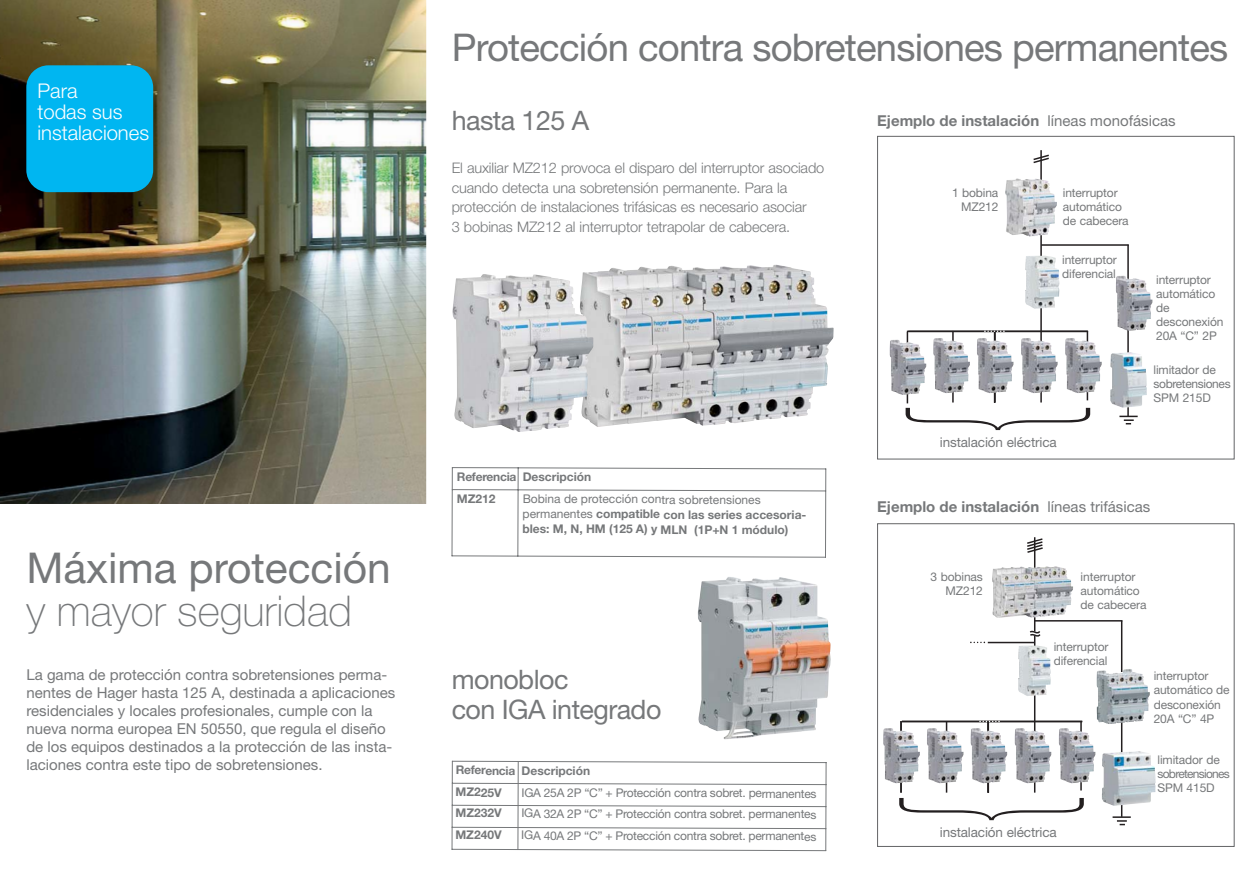
<style>
.page{position:relative;width:1260px;height:893px;background:#fff}
.page>*{position:absolute;margin:0;border:0;box-sizing:border-box;transform-origin:0 0}
.t1{font:42.45px "Helvetica Neue";color:#76787a}
.t2{font:100 42.45px "Helvetica Neue";color:#76787a}
.t3{font:38.25px "Helvetica Neue";letter-spacing:-.02em;color:#76787a}
.t4{font:26.85px/30px "Helvetica Neue";letter-spacing:-.02em;color:#76787a}
.t5{font:300 20.25px/21.3px "Helvetica Neue";color:#fff}
.t6{font:15px/18px "Helvetica Neue";color:#76787a}
.t7{font:700 15px "Helvetica Neue";color:#76787a}
.t8{font:300 14.55px/19.5px "Helvetica Neue";letter-spacing:-.01em;color:#76787a}
.t9{font:13.5px "Helvetica Neue";letter-spacing:-.01em;color:#76787a}
.t10{font:12px/14.1px "Helvetica Neue";letter-spacing:-.01em;color:#76787a}
.t11{font:700 12px/21.9px "Helvetica Neue";letter-spacing:-.005em;color:#76787a}
.s1{font-weight:400}
</style>
<div class="page">
<svg style="left:877px;top:136px;width:357px;height:711px"></svg>
<img style="left:0;top:0;width:426px;height:504px">
<hr style="left:1040px;top:150px;width:1px;height:252px;background:#231f20">
<hr style="left:1041px;top:244px;width:87px;height:2px;background:#231f20">
<hr style="left:952px;top:331px;width:1px;height:71px;background:#231f20">
<hr style="left:993px;top:331px;width:2px;height:72px;background:#231f20">
<hr style="left:1086px;top:331px;width:2px;height:69px;background:#231f20">
<hr style="left:1127px;top:245px;width:1px;height:171px;background:#231f20">
<img style="left:1110px;top:352px;width:36px;height:56px">
<hr style="left:906px;top:331px;width:181px;height:1px;background:#231f20">
<hr style="left:906px;top:332px;width:2px;height:71px;background:#231f20">
<img style="left:1005px;top:178px;width:51px;height:59px">
<img style="left:1115px;top:276px;width:37px;height:55px">
<img style="left:889px;top:340px;width:37px;height:55px">
<img style="left:933px;top:338px;width:36px;height:55px">
<img style="left:976px;top:338px;width:37px;height:55px">
<img style="left:1020px;top:338px;width:37px;height:55px">
<img style="left:1065px;top:338px;width:36px;height:55px">
<img style="left:1025px;top:256px;width:34px;height:53px">
<svg style="left:905px;top:408px;width:185px;height:22px"></svg>
<svg style="left:1119px;top:416px;width:18px;height:8px"></svg>
<svg style="left:984px;top:330px;width:20px;height:2px"></svg>
<svg style="left:1031px;top:153px;width:19px;height:11px"></svg>
<img style="left:582px;top:265px;width:251px;height:162px">
<div style="left:26px;top:65px;width:127px;height:127px;background:#00b6f1;border-radius:22px"></div>
<hr style="left:1033px;top:635px;width:2px;height:157px;background:#231f20">
<hr style="left:1034px;top:620px;width:88px;height:1px;background:#231f20">
<hr style="left:945px;top:721px;width:2px;height:71px;background:#231f20">
<hr style="left:987px;top:721px;width:1px;height:72px;background:#231f20">
<hr style="left:1080px;top:721px;width:1px;height:69px;background:#231f20">
<hr style="left:1120px;top:620px;width:2px;height:197px;background:#231f20">
<img style="left:1101px;top:751px;width:54px;height:55px">
<hr style="left:901px;top:721px;width:181px;height:1px;background:#231f20">
<hr style="left:900px;top:721px;width:1px;height:71px;background:#231f20">
<img style="left:991px;top:566px;width:81px;height:52px">
<img style="left:1096px;top:669px;width:53px;height:55px">
<img style="left:883px;top:728px;width:36px;height:55px">
<img style="left:926px;top:728px;width:37px;height:55px">
<img style="left:970px;top:728px;width:37px;height:55px">
<img style="left:1014px;top:728px;width:37px;height:55px">
<img style="left:1058px;top:728px;width:37px;height:55px">
<img style="left:1018px;top:645px;width:32px;height:51px">
<svg style="left:899px;top:798px;width:184px;height:22px"></svg>
<svg style="left:1112px;top:816px;width:18px;height:9px"></svg>
<svg style="left:979px;top:721px;width:20px;height:1px"></svg>
<svg style="left:970px;top:642px;width:15px;height:1px"></svg>
<svg style="left:1025px;top:537px;width:19px;height:101px"></svg>
<hr style="left:987px;top:642px;width:47px;height:1px;background:#231f20">
<img style="left:452px;top:274px;width:141px;height:158px">
<img style="left:697px;top:577px;width:133px;height:162px">
<svg style="left:451px;top:467px;width:375px;height:91px"></svg>
<svg style="left:451px;top:760px;width:376px;height:92px"></svg>
<h3 class="t5" style="left:37px;top:82px;width:113px">Para<br>todas sus instalaciones</h3>
<h1 class="t1" style="left:26px;top:553px;width:366px">Máxima protección</h1>
<h1 class="t2" style="left:26px;top:595px;width:327px">y mayor seguridad</h1>
<p class="t6" style="left:26px;top:667px;width:370px">La gama de protección contra sobretensiones perma&shy;nentes de Hager hasta 125 A, destinada a aplicaciones residenciales y locales profesionales, cumple con la nueva norma europea EN 50550, que regula el diseño de los equipos destinados a la protección de las insta&shy;laciones contra este tipo de sobretensiones.</p>
<h2 class="t3" style="left:451px;top:34px;width:778px">Protección contra sobretensiones permanentes</h2>
<h3 class="t4" style="left:451px;top:108px;width:139px">hasta 125 A</h3>
<p class="t8" style="left:452px;top:160px;width:374px">El auxiliar MZ212 provoca el disparo del interruptor asociado cuando detecta una sobretensión permanente. Para la protección de instalaciones trifásicas es necesario asociar<br>3 bobinas MZ212 al interruptor tetrapolar de cabecera.</p>
<p class="t11" style="left:457px;top:467px;width:136px">Referencia Descripción<br>MZ212</p>
<p class="t11" style="left:522px;top:493px;width:285px;line-height:15px"><span class="s1">Bobina de protección contra sobretensiones permanentes</span> compatible con las series accesoria&shy;bles: M, N, HM (125 A) y MLN (1P+N 1 módulo)</p>
<h3 class="t4" style="left:452px;top:667px;width:211px">monobloc<br>con IGA integrado</h3>
<p class="t11" style="left:455px;top:760px;width:136px">Referencia Descripción<br>MZ225V</p>
<p class="t10" style="left:521px;top:787px;width:296px">IGA 25A 2P “C” + Protección contra sobret. permanentes</p>
<p class="t11" style="left:455px;top:803px;width:48px">MZ232V</p>
<p class="t10" style="left:521px;top:808px;width:296px">IGA 32A 2P “C” + Protección contra sobret. permanentes</p>
<p class="t11" style="left:455px;top:825px;width:48px">MZ240V</p>
<p class="t10" style="left:521px;top:830px;width:296px">IGA 40A 2P “C” + Protección contra sobret. permanentes</p>
<p class="t7" style="left:877px;top:115px;width:300px">Ejemplo de instalación <span class="s1">líneas monofásicas</span></p>
<p class="t10" style="left:952px;top:186px;width:48px;text-align:right">1 bobina<br>MZ212</p>
<p class="t10" style="left:1062px;top:186px;width:67px">interruptor automático de cabecera</p>
<p class="t10" style="left:1062px;top:254px;width:56px">interruptor diferencial</p>
<p class="t9" style="left:939px;top:437px;width:118px">instalación eléctrica</p>
<p class="t10" style="left:1156px;top:273px;width:69px">interruptor automático de desconexión<br>20A “C” 2P</p>
<p class="t10" style="left:1153px;top:364px;width:79px">limitador de sobretensiones<br>SPM 215D</p>
<p class="t7" style="left:877px;top:501px;width:274px">Ejemplo de instalación <span class="s1">líneas trifásicas</span></p>
<p class="t10" style="left:930px;top:571px;width:54px;text-align:right">3 bobinas<br>MZ212</p>
<p class="t10" style="left:1080px;top:571px;width:67px">interruptor automático de cabecera</p>
<p class="t10" style="left:1053px;top:641px;width:56px">interruptor diferencial</p>
<p class="t10" style="left:1153px;top:670px;width:77px">interruptor automático de desconexión<br>20A “C” 4P</p>
<p class="t10" style="left:1157px;top:754px;width:74px">limitador de sobretensiones<br>SPM 415D</p>
<p class="t9" style="left:939px;top:828px;width:118px">instalación eléctrica</p>
</div>
